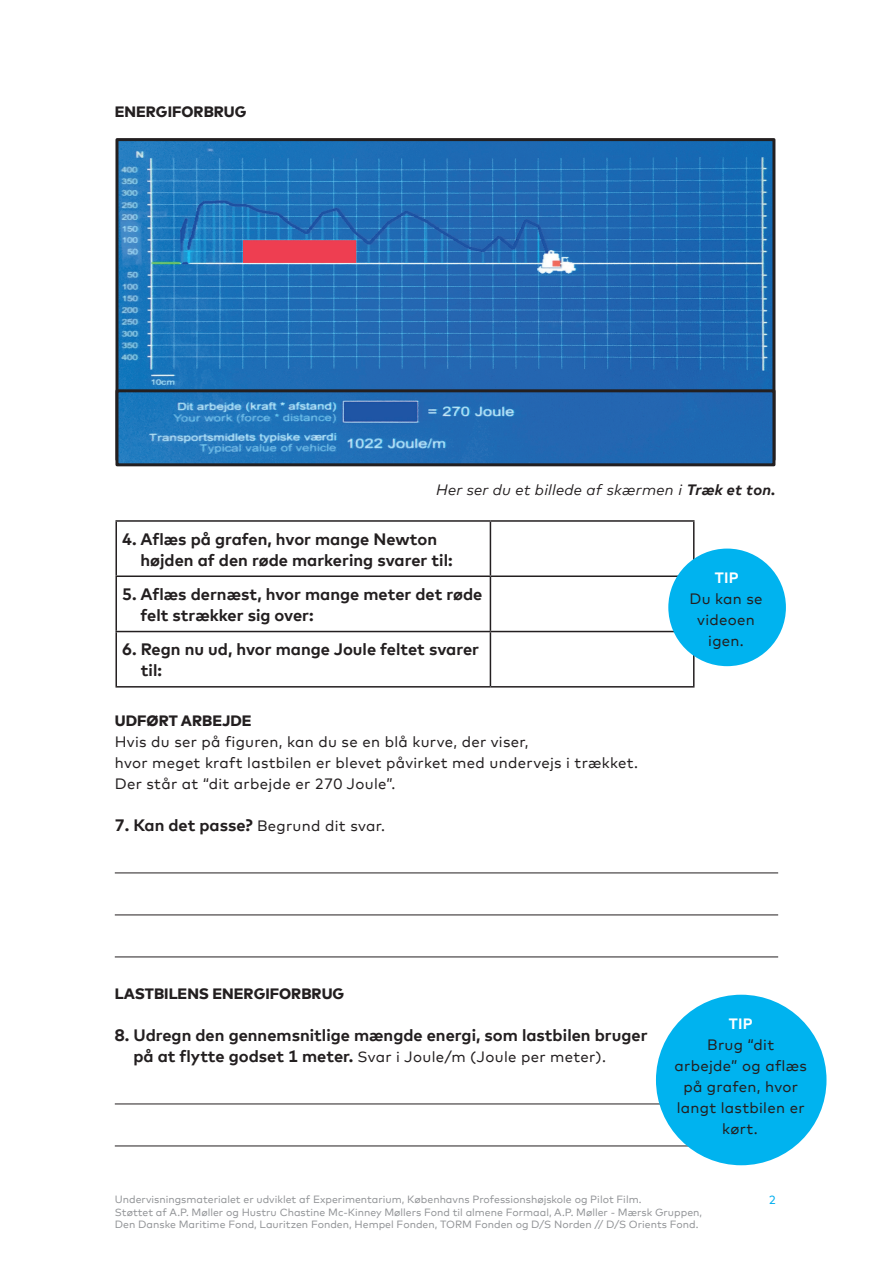
<style>
.page{position:relative;width:893px;height:1263px;background:#fff}
.page>*{position:absolute;margin:0;border:0;box-sizing:border-box;transform-origin:0 0}
.spørgsmål{font:700 16.5px/21px "Mark Offc Pro";color:#231f20}
.brød{font:15px/21px "Mark Offc Pro";letter-spacing:.02em;color:#231f20;text-align:center}
.spørgsmål-2{font:15px "Mark Offc Pro";letter-spacing:.02em;color:#231f20}
.mr{font:800 15px "Mark Offc Pro";color:#231f20}
.brød-2{font:italic 15px "Mark Offc Pro";letter-spacing:.02em;color:#231f20}
.brød-3{font:700 15px "Mark Offc Pro";letter-spacing:.02em;color:#fff}
.t1{font:12px "Mark Offc Pro";color:#00aeef}
.t2{font:10.5px/12.6px "Mark Offc Pro";color:#939598}
.s1{font-weight:700}
.s2{font-weight:700;font-size:16.5px}
</style>
<div class="page">
<img style="left:119px;top:142px;width:652px;height:247px">
<div style="left:115px;top:138px;width:660px;height:323px;border:3px solid #231f20"></div>
<img style="left:119px;top:393px;width:652px;height:69px">
<div style="left:115px;top:389px;width:660px;height:77px;border:3px solid #231f20"></div>
<hr style="left:115px;top:873px;width:663px;height:1px;background:#231f20">
<hr style="left:115px;top:915px;width:663px;height:1px;background:#231f20">
<hr style="left:115px;top:957px;width:663px;height:1px;background:#231f20">
<hr style="left:115px;top:1104px;width:663px;height:1px;background:#231f20">
<hr style="left:115px;top:1146px;width:663px;height:1px;background:#231f20">
<hr style="left:115px;top:520px;width:375px;height:2px;background:#231f20">
<hr style="left:115px;top:522px;width:2px;height:53px;background:#231f20">
<hr style="left:490px;top:520px;width:204px;height:2px;background:#231f20">
<hr style="left:490px;top:522px;width:1px;height:53px;background:#231f20">
<hr style="left:693px;top:522px;width:1px;height:53px;background:#231f20">
<hr style="left:115px;top:575px;width:375px;height:2px;background:#231f20">
<hr style="left:115px;top:577px;width:2px;height:54px;background:#231f20">
<hr style="left:490px;top:575px;width:204px;height:2px;background:#231f20">
<hr style="left:490px;top:577px;width:1px;height:54px;background:#231f20">
<hr style="left:115px;top:631px;width:375px;height:1px;background:#231f20">
<hr style="left:115px;top:632px;width:2px;height:54px;background:#231f20">
<hr style="left:490px;top:631px;width:204px;height:1px;background:#231f20">
<hr style="left:490px;top:632px;width:1px;height:54px;background:#231f20">
<hr style="left:693px;top:632px;width:1px;height:54px;background:#231f20">
<hr style="left:115px;top:686px;width:375px;height:1px;background:#231f20">
<hr style="left:490px;top:686px;width:204px;height:1px;background:#231f20">
<div style="left:668px;top:549px;width:118px;height:117px;background:#00b3ef;border-radius:50%"></div>
<div style="left:656px;top:995px;width:170px;height:170px;background:#00b3ef;border-radius:50%"></div>
<p class="mr" style="left:115px;top:100px;width:133px">ENERGIFORBRUG</p>
<p class="brød-2" style="left:436px;top:478px;width:341px">Her ser du et billede af skærmen i <span class="s1">Træk et ton.</span></p>
<p class="spørgsmål" style="left:141px;top:527px;width:314px;text-indent:-18px">4. Aflæs på grafen, hvor mange Newton højden af den røde markering svarer til:</p>
<p class="spørgsmål" style="left:141px;top:582px;width:343px;text-indent:-18px">5. Aflæs dernæst, hvor mange meter det røde felt strækker sig over:</p>
<p class="spørgsmål" style="left:141px;top:637px;width:340px;text-indent:-19px">6. Regn nu ud, hvor mange Joule feltet svarer til:</p>
<p class="brød-3" style="left:715px;top:566px;width:26px">TIP</p>
<p class="brød" style="left:689px;top:587px;width:75px">Du kan se videoen</p>
<p class="brød" style="left:708px;top:629px;width:37px">igen.</p>
<p class="mr" style="left:115px;top:709px;width:138px">UDFØRT ARBEJDE</p>
<p class="brød" style="left:115px;top:730px;width:415px">Hvis du ser på figuren, kan du se en blå kurve, der viser,</p>
<p class="brød" style="left:115px;top:751px;width:525px">hvor meget kraft lastbilen er blevet påvirket med undervejs i trækket.</p>
<p class="brød" style="left:115px;top:772px;width:282px">Der står at “dit arbejde er 270 Joule”.</p>
<p class="spørgsmål-2" style="left:115px;top:814px;width:272px"><span class="s2">7. Kan det passe?</span> Begrund dit svar.</p>
<p class="mr" style="left:115px;top:982px;width:231px">LASTBILENS ENERGIFORBRUG</p>
<p class="spørgsmål" style="left:115px;top:1023px;width:534px">8. Udregn den gennemsnitlige mængde energi, som lastbilen bruger</p>
<p class="spørgsmål-2" style="left:133px;top:1045px;width:474px"><span class="s2">på at flytte godset 1 meter.</span> Svar i Joule/m (Joule per meter).</p>
<p class="brød-3" style="left:729px;top:1012px;width:26px">TIP</p>
<p class="brød" style="left:674px;top:1033px;width:134px">Brug “dit arbejde” og aflæs på grafen, hvor langt lastbilen er kørt.</p>
<p class="t2" style="left:115px;top:1192px;width:528px">Undervisningsmaterialet er udviklet af Experimentarium, Københavns Professionshøjskole og Pilot Film.</p>
<p class="t1" style="left:769px;top:1191px;width:9px">2</p>
<p class="t2" style="left:115px;top:1205px;width:589px">Støttet af A.P. Møller og Hustru Chastine Mc-Kinney Møllers Fond til almene Formaal, A.P. Møller - Mærsk Gruppen,<br>Den Danske Maritime Fond, Lauritzen Fonden, Hempel Fonden, TORM Fonden og D/S Norden // D/S Orients Fond.</p>
</div>
